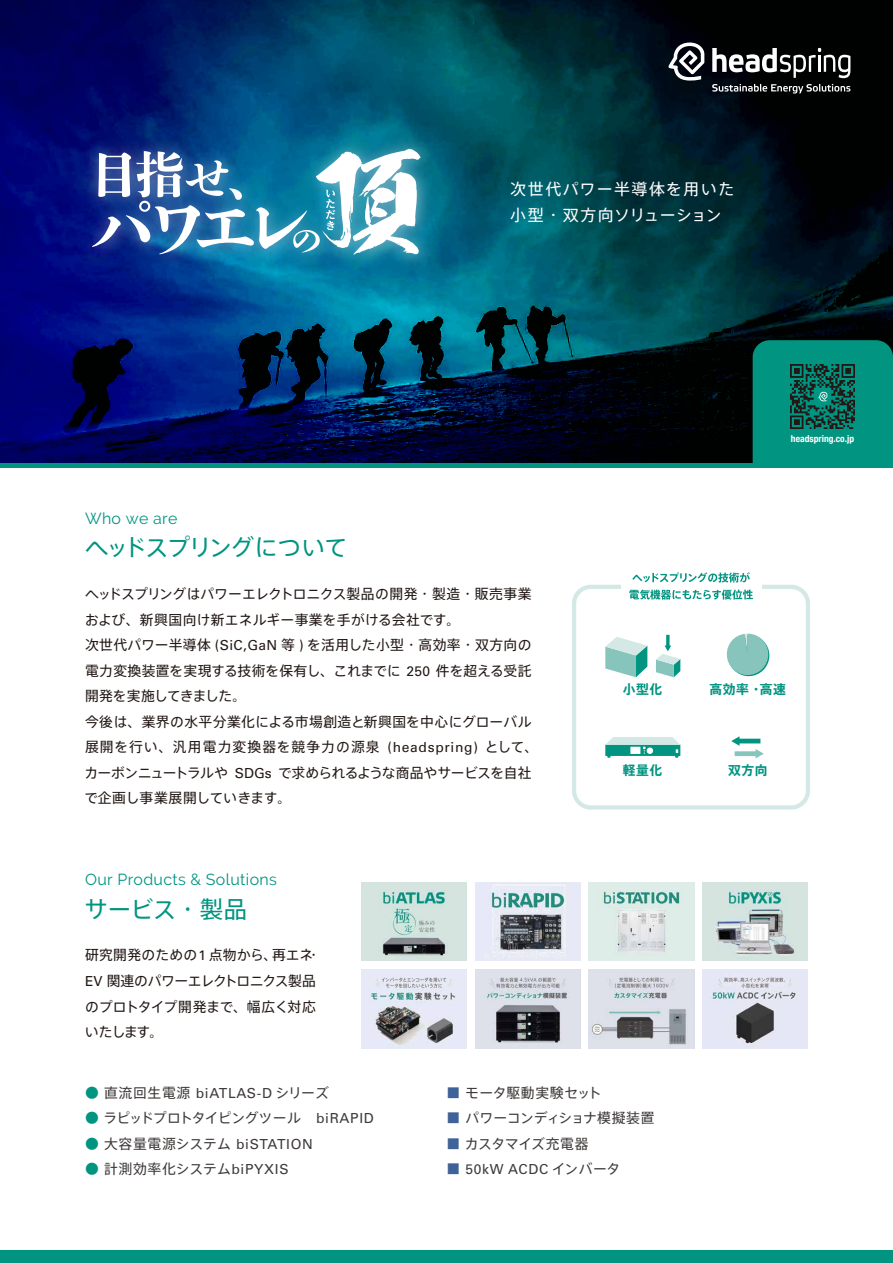
<style>
.page{position:relative;width:893px;height:1263px;background:#fff}
.page>*{position:absolute;margin:0;border:0;box-sizing:border-box;transform-origin:0 0}
.t1{font:23.4px "Axis Std";letter-spacing:-.07em;color:#009481}
.t2{font:23.4px "Axis Std";letter-spacing:-.04em;color:#009481}
.t3{font:15.9px "Raleway";letter-spacing:.02em;color:#009481}
.t4{font:15.9px/25.5px "Axis Std";letter-spacing:.085em;color:#fff}
.t5{font:13.8px/25.5px "Axis Std";color:#221815}
.t6{font:13.8px/25.5px "Axis Std";letter-spacing:-.02em;color:#221815}
.t7{font:13.8px "Axis Std";letter-spacing:.035em;color:#3e3a39}
.t8{font:13.8px "Axis Std";letter-spacing:-.055em;color:#3e3a39}
.t9{font:13.8px "Axis Std";letter-spacing:.05em;color:#3e3a39}
.t10{font:13.8px "Axis Std";letter-spacing:-.005em;color:#3e3a39}
.t11{font:13.8px "Univers LT Std";letter-spacing:.05em;color:#3e3a39}
.t12{font:13.8px "Axis Std";letter-spacing:.02em;color:#3e3a39}
.t13{font:13.8px "Axis Std";letter-spacing:-.025em;color:#3e3a39}
.t14{font:700 12.75px "Axis Std";letter-spacing:.05em;color:#009481}
.t15{font:700 condensed 9.6px "Helvetica Neue";color:#fff}
.s1{font-family:"Univers LT Std"}
.s2{color:#009481}
.s3{color:#3f6398}
.s4{font-family:"Axis Std";color:#3f6398}
.s5{font-family:"Axis Std"}
</style>
<div class="page">
<svg style="left:0;top:0;width:893px;height:463px;background:#00274b"></svg>
<img style="left:72px;top:129px;width:372px;height:149px">
<svg style="left:92px;top:149px;width:328px;height:106px"></svg>
<svg style="left:712px;top:48px;width:138px;height:30px"></svg>
<svg style="left:668px;top:43px;width:36px;height:38px"></svg>
<svg style="left:712px;top:84px;width:138px;height:10px"></svg>
<div style="left:753px;top:340px;width:140px;height:123px;background:#009481"></div>
<img style="left:791px;top:365px;width:64px;height:63px">
<div style="left:0;top:463px;width:893px;height:5px;background:#009481"></div>
<div style="left:0;top:1250px;width:893px;height:13px;background:#009481"></div>
<svg style="left:605px;top:637px;width:42px;height:40px"></svg>
<svg style="left:656px;top:635px;width:24px;height:42px"></svg>
<svg style="left:728px;top:635px;width:41px;height:41px"></svg>
<svg style="left:727px;top:634px;width:41px;height:41px"></svg>
<svg style="left:605px;top:737px;width:75px;height:21px"></svg>
<div style="left:572px;top:585px;width:238px;height:224px;border:4px solid #d4e9e5;border-radius:17px"></div>
<div style="left:621px;top:568px;width:140px;height:36px;background:#fff"></div>
<svg style="left:632px;top:572px;width:118px;height:10px"></svg>
<svg style="left:629px;top:590px;width:124px;height:10px"></svg>
<img style="left:475px;top:882px;width:105px;height:79px">
<img style="left:589px;top:882px;width:105px;height:79px">
<img style="left:361px;top:969px;width:106px;height:79px">
<img style="left:361px;top:882px;width:106px;height:79px">
<img style="left:703px;top:882px;width:105px;height:79px">
<img style="left:475px;top:969px;width:105px;height:79px">
<img style="left:589px;top:969px;width:105px;height:79px">
<img style="left:703px;top:969px;width:105px;height:79px">
<div style="left:735px;top:751px;width:22px;height:5px;background:#87c5bc"></div>
<svg style="left:756px;top:749px;width:8px;height:9px"></svg>
<hr style="left:738px;top:739px;width:22px;height:4px;background:#009481">
<svg style="left:731px;top:736px;width:8px;height:10px"></svg>
<p class="t3" style="left:85px;top:509px;width:94px">Who we are</p>
<h1 class="t1" style="left:85px;top:530px;width:264px">ヘッドスプリングについて</h1>
<p class="t4" style="left:510px;top:175px;width:226px">次世代パワー半導体を用いた小型・双方向ソリューション</p>
<p class="t15" style="left:791px;top:430px;width:65px">headspring.co.jp</p>
<p class="t5" style="left:84px;top:580px;width:456px">ヘッドスプリングはパワーエレクトロニクス製品の開発・製造・販売事業および、新興国向け新エネルギー事業を手がける会社です。<br>次世代パワー半導体 <span class="s1">(SiC,GaN</span> 等 <span class="s1">)</span> を活用した小型・高効率・双方向の電力変換装置を実現する技術を保有し、これまでに <span class="s1">250</span> 件を超える受託開発を実施してきました。<br>今後は、業界の水平分業化による市場創造と新興国を中心にグローバル展開を行い、汎用電力変換器を競争力の源泉 <span class="s1">(headspring)</span> として、カーボンニュートラルや <span class="s1">SDGs</span> で求められるような商品やサービスを自社で企画し事業展開していきます。</p>
<p class="t3" style="left:85px;top:870px;width:193px">Our Products &amp; Solutions</p>
<h1 class="t2" style="left:85px;top:891px;width:164px">サービス・製品</h1>
<p class="t6" style="left:85px;top:942px;width:237px">研究開発のための<span class="s1">1</span> 点物から、再エネ・<br><span class="s1">EV</span> 関連のパワーエレクトロニクス製品のプロトタイプ開発まで、幅広く対応いたします。</p>
<p class="t14" style="left:623px;top:679px;width:41px">小型化</p>
<p class="t14" style="left:709px;top:679px;width:78px">高効率・高速</p>
<p class="t14" style="left:623px;top:760px;width:41px">軽量化</p>
<p class="t14" style="left:728px;top:760px;width:41px">双方向</p>
<p class="t9" style="left:85px;top:1082px;width:245px"><span class="s2">●</span> 直流回生電源 <span class="s1">biATLAS-D</span> シリーズ</p>
<p class="t8" style="left:85px;top:1108px;width:290px"><span class="s2">●</span> ラピッドプロトタイピングツール　<span class="s1">biRAPID</span></p>
<p class="t7" style="left:85px;top:1133px;width:229px"><span class="s2">●</span> 大容量電源システム <span class="s1">biSTATION</span></p>
<p class="t7" style="left:85px;top:1159px;width:205px"><span class="s2">●</span> 計測効率化システム<span class="s1">biPYXIS</span></p>
<p class="t12" style="left:446px;top:1082px;width:157px"><span class="s3">■</span> モータ駆動実験セット</p>
<p class="t10" style="left:446px;top:1108px;width:210px"><span class="s3">■</span> パワーコンディショナ模擬装置</p>
<p class="t13" style="left:446px;top:1133px;width:144px"><span class="s3">■</span> カスタマイズ充電器</p>
<p class="t11" style="left:446px;top:1161px;width:176px"><span class="s4">■</span> 50kW ACDC <span class="s5">インバータ</span></p>
</div>
